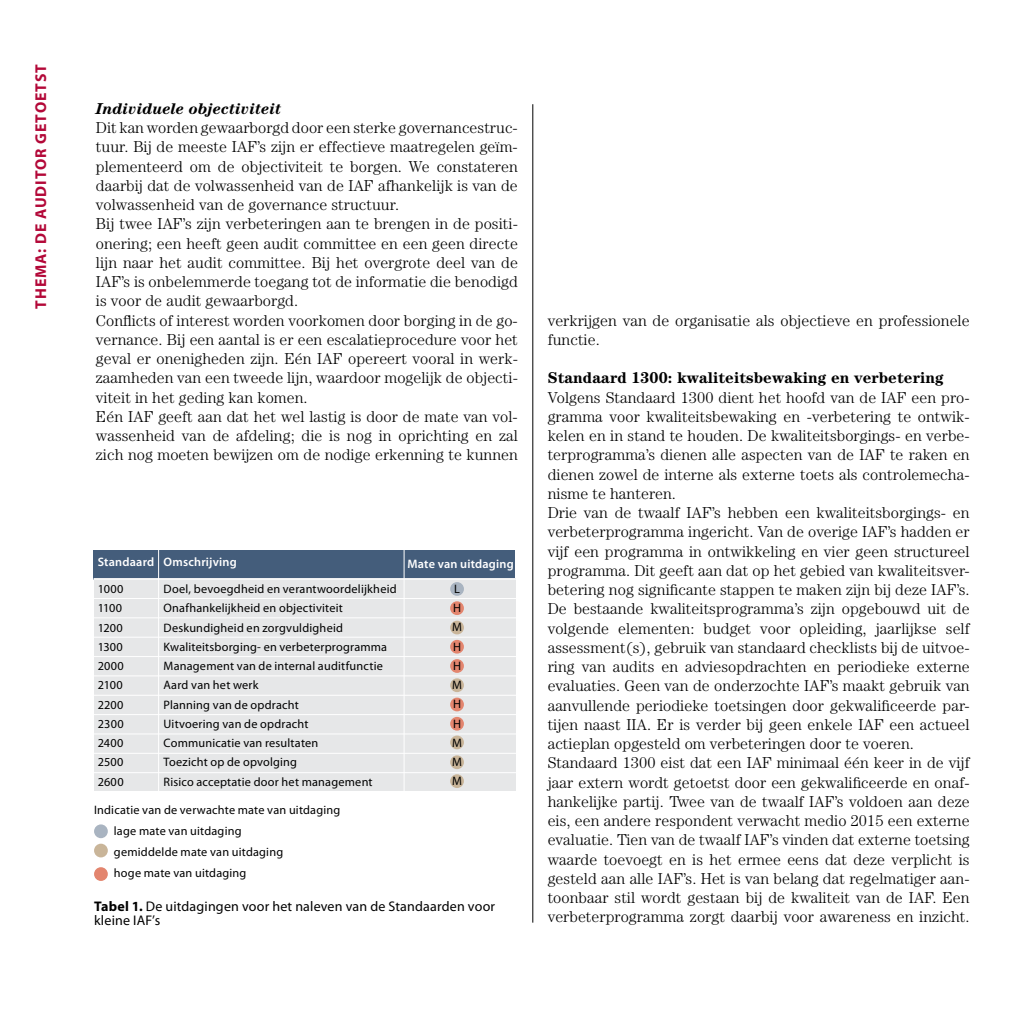
<style>
.page{position:relative;width:1033px;height:1024px;background:#fff}
.page>*{position:absolute;margin:0;border:0;box-sizing:border-box;transform-origin:0 0}
.t1{font:300 15.75px/19.2px "Century LT";letter-spacing:.005em;color:#000}
.t2{font:700 15.75px "Century LT";letter-spacing:.005em;color:#000}
.t3{font:italic 700 15.75px "Century LT";letter-spacing:.005em;color:#000}
.t4{font:700 15.75px "Myriad Pro";letter-spacing:.06em;color:#b30838}
.t5{font:14px/14px "Myriad Pro";letter-spacing:.01em;color:#000}
.t6{font:12.25px/19.2px "Myriad Pro";letter-spacing:.015em;color:#000}
.t7{font:600 12.25px "Myriad Pro";letter-spacing:.015em;color:#fff}
.s1{font-weight:700}
</style>
<div class="page">
<div style="left:93px;top:550px;width:422px;height:29px;background:#445d7b"></div>
<div style="left:94px;top:579px;width:422px;height:212px;background:#e6e7e8"></div>
<hr style="left:158px;top:545px;width:1px;height:250px;background:#fff">
<hr style="left:403px;top:545px;width:1px;height:250px;background:#fff">
<hr style="left:87px;top:598px;width:439px;height:1px;background:#fff">
<hr style="left:88px;top:617px;width:438px;height:1px;background:#fff">
<hr style="left:88px;top:637px;width:438px;height:1px;background:#fff">
<hr style="left:88px;top:656px;width:438px;height:1px;background:#fff">
<hr style="left:88px;top:675px;width:438px;height:1px;background:#fff">
<hr style="left:88px;top:695px;width:438px;height:1px;background:#fff">
<hr style="left:88px;top:714px;width:438px;height:1px;background:#fff">
<hr style="left:88px;top:733px;width:438px;height:1px;background:#fff">
<hr style="left:88px;top:753px;width:438px;height:1px;background:#fff">
<hr style="left:88px;top:772px;width:438px;height:1px;background:#fff">
<hr style="left:87px;top:579px;width:439px;height:1px;background:#fff">
<div style="left:94px;top:824px;width:14px;height:14px;background:#a9b4c1;border-radius:50%"></div>
<div style="left:94px;top:843px;width:14px;height:14px;background:#c9b599;border-radius:50%"></div>
<div style="left:94px;top:867px;width:14px;height:14px;background:#e3856e;border-radius:50%"></div>
<div style="left:450px;top:582px;width:14px;height:14px;background:#a9b4c1;border-radius:50%"></div>
<div style="left:450px;top:601px;width:14px;height:14px;background:#e3856e;border-radius:50%"></div>
<div style="left:450px;top:621px;width:14px;height:13px;background:#c9b599;border-radius:50%"></div>
<div style="left:450px;top:659px;width:14px;height:14px;background:#e3856e;border-radius:50%"></div>
<div style="left:450px;top:640px;width:14px;height:13px;background:#e3856e;border-radius:50%"></div>
<div style="left:450px;top:678px;width:14px;height:14px;background:#c9b599;border-radius:50%"></div>
<div style="left:450px;top:717px;width:14px;height:13px;background:#e3856e;border-radius:50%"></div>
<div style="left:450px;top:697px;width:14px;height:14px;background:#e3856e;border-radius:50%"></div>
<div style="left:450px;top:735px;width:14px;height:14px;background:#c9b599;border-radius:50%"></div>
<div style="left:450px;top:755px;width:14px;height:14px;background:#c9b599;border-radius:50%"></div>
<div style="left:450px;top:774px;width:14px;height:14px;background:#c9b599;border-radius:50%"></div>
<hr style="left:532px;top:104px;width:1px;height:818px;background:#000">
<p class="t4" style="left:31px;top:309px;width:246px;rotate:-90deg">THEMA: DE AUDITOR GETOETST</p>
<p class="t3" style="left:96px;top:99px;width:187px">Individuele objectiviteit</p>
<p class="t1" style="left:96px;top:118px;width:423px">Dit kan worden gewaarborgd door een sterke governancestruc&shy;tuur. Bij de meeste IAF’s zijn er effectieve maatregelen geïm&shy;plementeerd om de objectiviteit te borgen. We constateren daarbij dat de volwassenheid van de IAF afhankelijk is van de volwassenheid van de governance structuur.<br>Bij twee IAF’s zijn verbeteringen aan te brengen in de positi&shy;onering; een heeft geen audit committee en een geen directe lijn naar het audit committee. Bij het overgrote deel van de IAF’s is onbelemmerde toegang tot de informatie die benodigd is voor de audit gewaarborgd.<br>Conflicts of interest worden voorkomen door borging in de go&shy;vernance. Bij een aantal is er een escalatieprocedure voor het geval er onenigheden zijn. Eén IAF opereert vooral in werk&shy;zaamheden van een tweede lijn, waardoor mogelijk de objecti&shy;viteit in het geding kan komen.<br>Eén IAF geeft aan dat het wel lastig is door de mate van vol&shy;wassenheid van de afdeling; die is nog in oprichting en zal zich nog moeten bewijzen om de nodige erkenning te kunnen</p>
<p class="t7" style="left:98px;top:554px;width:141px">Standaard Omschrijving</p>
<p class="t7" style="left:407px;top:556px;width:108px">Mate van uitdaging</p>
<p class="t6" style="left:452px;top:579px;width:11px">L<br>H<br>M<br>H<br>H<br>M<br>H<br>H<br>M<br>M<br>M</p>
<p class="t6" style="left:98px;top:579px;width:28px">1000<br>1100<br>1200<br>1300<br>2000<br>2100<br>2200<br>2300<br>2400<br>2500<br>2600</p>
<p class="t6" style="left:163px;top:579px;width:234px">Doel, bevoegdheid en verantwoordelijkheid Onafhankelijkheid en objectiviteit Deskundigheid en zorgvuldigheid Kwaliteitsborging- en verbeterprogramma Management van de internal auditfunctie Aard van het werk<br>Planning van de opdracht<br>Uitvoering van de opdracht<br>Communicatie van resultaten<br>Toezicht op de opvolging<br>Risico acceptatie door het management</p>
<p class="t6" style="left:114px;top:799px;width:228px;line-height:21px;text-indent:-20px">Indicatie van de verwachte mate van uitdaging lage mate van uitdaging<br>gemiddelde mate van uitdaging<br>hoge mate van uitdaging</p>
<p class="t5" style="left:94px;top:899px;width:402px"><span class="s1">Tabel 1.</span> De uitdagingen voor het naleven van de Standaarden voor kleine IAF’s</p>
<p class="t1" style="left:547px;top:310px;width:423px">verkrijgen van de organisatie als objectieve en professionele functie.</p>
<p class="t2" style="left:547px;top:369px;width:397px">Standaard 1300: kwaliteitsbewaking en verbetering</p>
<p class="t1" style="left:547px;top:387px;width:423px">Volgens Standaard 1300 dient het hoofd van de IAF een pro&shy;gramma voor kwaliteitsbewaking en -verbetering te ontwik&shy;kelen en in stand te houden. De kwaliteitsborgings- en verbe&shy;terprogramma’s dienen alle aspecten van de IAF te raken en dienen zowel de interne als externe toets als controlemecha&shy;nisme te hanteren.<br>Drie van de twaalf IAF’s hebben een kwaliteitsborgings- en verbeterprogramma ingericht. Van de overige IAF’s hadden er vijf een programma in ontwikkeling en vier geen structureel programma. Dit geeft aan dat op het gebied van kwaliteitsver&shy;betering nog significante stappen te maken zijn bij deze IAF’s.<br>De bestaande kwaliteitsprogramma’s zijn opgebouwd uit de volgende elementen: budget voor opleiding, jaarlijkse self assessment(s), gebruik van standaard checklists bij de uitvoe&shy;ring van audits en adviesopdrachten en periodieke externe evaluaties. Geen van de onderzochte IAF’s maakt gebruik van aanvullende periodieke toetsingen door gekwalificeerde par&shy;tijen naast IIA. Er is verder bij geen enkele IAF een actueel actieplan opgesteld om verbeteringen door te voeren.<br>Standaard 1300 eist dat een IAF minimaal één keer in de vijf jaar extern wordt getoetst door een gekwalificeerde en onaf&shy;hankelijke partij. Twee van de twaalf IAF’s voldoen aan deze eis, een andere respondent verwacht medio 2015 een externe evaluatie. Tien van de twaalf IAF’s vinden dat externe toetsing waarde toevoegt en is het ermee eens dat deze verplicht is gesteld aan alle IAF’s. Het is van belang dat regelmatiger aan&shy;toonbaar stil wordt gestaan bij de kwaliteit van de IAF. Een verbeterprogramma zorgt daarbij voor awareness en inzicht.</p>
</div>
